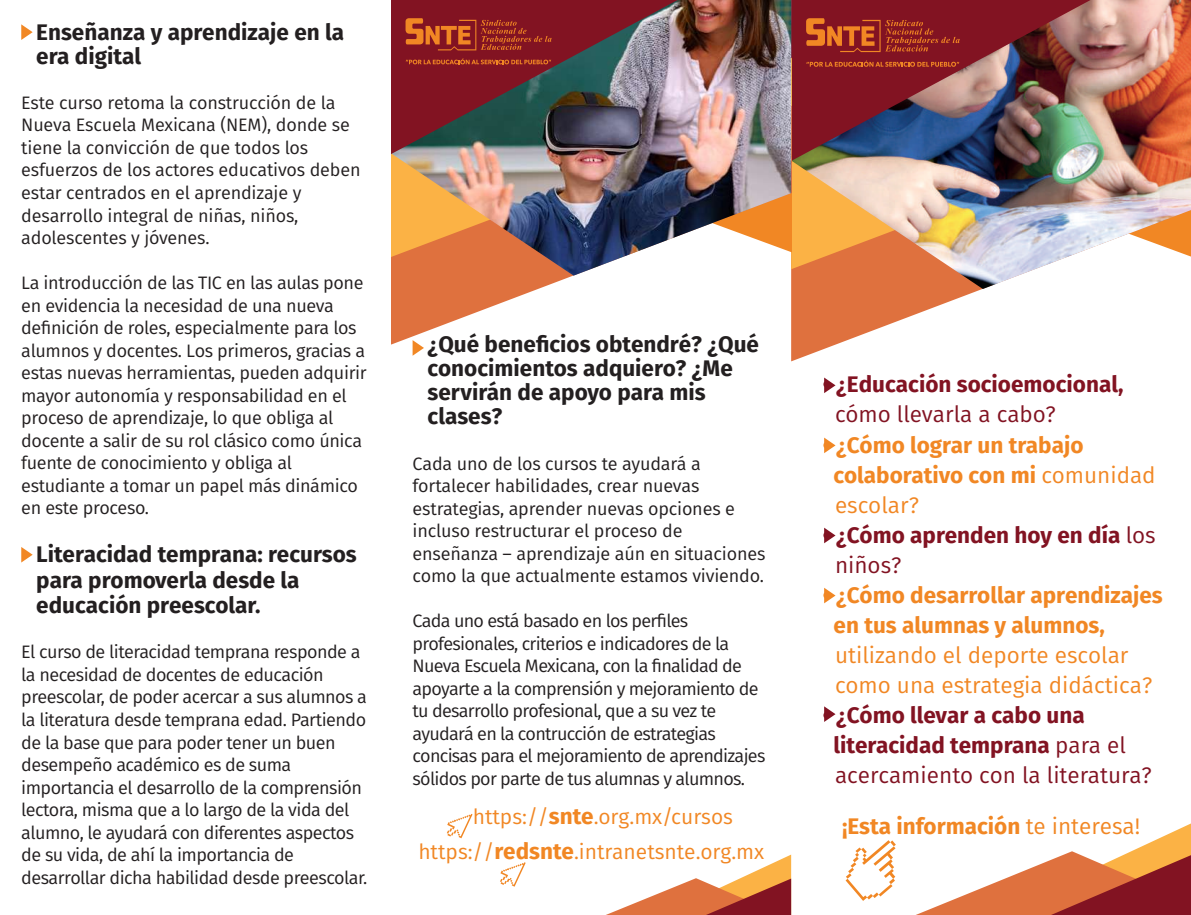
<style>
.page{position:relative;width:1191px;height:915px;background:#fff}
.page>*{position:absolute;margin:0;border:0;box-sizing:border-box;transform-origin:0 0}
.t1{font:700 22.5px/24px "Fira Sans";color:#231f20}
.t2{font:700 22.5px/30px "Fira Sans";color:#f18724}
.t3{font:700 22.5px/30px "Fira Sans";color:#821322}
.t4{font:22.5px/30px "Fira Sans";color:#f18724}
.t5{font:22.5px "Fira Sans";color:#821322}
.t6{font:21px "Fira Sans";color:#f18724}
.t7{font:18px/22.5px "Fira Sans";letter-spacing:-.02em;color:#231f20}
.t8{font:18px/22.5px "Fira Sans";letter-spacing:-.04em;color:#231f20}
.s1{font-weight:700;font-size:22.5px}
.s2{font-weight:400}
</style>
<div class="page">
<svg style="left:918px;top:823px;width:273px;height:91px"></svg>
<svg style="left:608px;top:854px;width:183px;height:60px"></svg>
<svg style="left:791px;top:289px;width:191px;height:72px"></svg>
<img style="left:791px;top:0;width:400px;height:289px">
<img style="left:791px;top:0;width:299px;height:161px">
<svg style="left:806px;top:61px;width:153px;height:6px"></svg>
<svg style="left:805px;top:18px;width:154px;height:34px;background:#a03222"></svg>
<svg style="left:391px;top:299px;width:120px;height:45px;fill:#df713e"></svg>
<svg style="left:391px;top:275px;width:184px;height:24px;fill:#df713e"></svg>
<img style="left:391px;top:0;width:400px;height:275px">
<img style="left:391px;top:0;width:315px;height:163px">
<svg style="left:406px;top:58px;width:145px;height:6px"></svg>
<svg style="left:405px;top:18px;width:146px;height:32px;background:#a03222"></svg>
<svg style="left:21px;top:24px;width:12px;height:16px"></svg>
<svg style="left:21px;top:547px;width:12px;height:15px"></svg>
<svg style="left:412px;top:340px;width:12px;height:15px"></svg>
<svg style="left:824px;top:377px;width:11px;height:16px"></svg>
<svg style="left:824px;top:527px;width:11px;height:16px"></svg>
<svg style="left:824px;top:706px;width:11px;height:15px"></svg>
<svg style="left:824px;top:437px;width:11px;height:16px"></svg>
<svg style="left:824px;top:587px;width:11px;height:16px"></svg>
<svg style="left:845px;top:840px;width:51px;height:60px"></svg>
<svg style="left:500px;top:862px;width:25px;height:24px"></svg>
<svg style="left:447px;top:814px;width:25px;height:24px"></svg>
<p class="t1" style="left:36px;top:18px;width:309px">Enseñanza y aprendizaje en la era digital</p>
<p class="t7" style="left:21px;top:91px;width:341px">Este curso retoma la construcción de la Nueva Escuela Mexicana (NEM), donde se tiene la convicción de que todos los esfuerzos de los actores educativos deben estar centrados en el aprendizaje y desarrollo integral de niñas, niños, adolescentes y jóvenes.</p>
<p class="t7" style="left:21px;top:271px;width:347px">La introducción de las TIC en las aulas pone en evidencia la necesidad de una nueva definición de roles, especialmente para los alumnos y docentes. Los primeros, gracias a estas nuevas herramientas, pueden adquirir mayor autonomía y responsabilidad en el proceso de aprendizaje, lo que obliga al docente a salir de su rol clásico como única fuente de conocimiento y obliga al estudiante a tomar un papel más dinámico en este proceso.</p>
<p class="t1" style="left:36px;top:540px;width:322px;line-height:25.5px">Literacidad temprana: recursos para promoverla desde la educación preescolar.</p>
<p class="t7" style="left:21px;top:640px;width:347px">El curso de literacidad temprana responde a la necesidad de docentes de educación preescolar, de poder acercar a sus alumnos a la literatura desde temprana edad. Partiendo de la base que para poder tener un buen desempeño académico es de suma importancia el desarrollo de la comprensión lectora, misma que a lo largo de la vida del alumno, le ayudará con diferentes aspectos de su vida, de ahí la importancia de desarrollar dicha habilidad desde preescolar.</p>
<p class="t1" style="left:427px;top:331px;width:333px">¿Qué beneficios obtendré? ¿Qué conocimientos adquiero? ¿Me servirán de apoyo para mis clases?</p>
<p class="t7" style="left:412px;top:451px;width:354px">Cada uno de los cursos te ayudará a fortalecer habilidades, crear nuevas estrategias, aprender nuevas opciones e incluso restructurar el proceso de enseñanza – aprendizaje aún en situaciones como la que actualmente estamos viviendo.</p>
<p class="t8" style="left:412px;top:609px;width:354px">Cada uno está basado en los perfiles profesionales, criterios e indicadores de la Nueva Escuela Mexicana, con la finalidad de apoyarte a la comprensión y mejoramiento de tu desarrollo profesional, que a su vez te ayudará en la contrucción de estrategias concisas para el mejoramiento de aprendizajes sólidos por parte de tus alumnas y alumnos.</p>
<p class="t6" style="left:473px;top:801px;width:262px">https://<span class="s1">snte</span>.org.mx/cursos</p>
<p class="t6" style="left:418px;top:835px;width:347px">https://<span class="s1">redsnte</span>.intranetsnte.org.mx</p>
<p class="t3" style="left:823px;top:368px;width:302px">• ¿Educación socioemocional,</p>
<p class="t5" style="left:835px;top:398px;width:222px">cómo llevarla a cabo?</p>
<p class="t2" style="left:833px;top:428px;width:323px;text-indent:-11px">• ¿Cómo lograr un trabajo colaborativo con mi <span class="s2">comunidad escolar?</span></p>
<p class="t3" style="left:835px;top:518px;width:322px;text-indent:-12px">• ¿Cómo aprenden hoy en día <span class="s2">los niños?</span></p>
<p class="t2" style="left:833px;top:578px;width:330px;text-indent:-11px">• ¿Cómo desarrollar aprendizajes en tus alumnas y alumnos,</p>
<p class="t4" style="left:835px;top:639px;width:319px">utilizando el deporte escolar como una estrategia didáctica?</p>
<p class="t3" style="left:833px;top:698px;width:320px;text-indent:-11px">• ¿Cómo llevar a cabo una literacidad temprana <span class="s2">para el acercamiento con la literatura?</span></p>
<p class="t2" style="left:842px;top:809px;width:300px">¡Esta información <span class="s2">te interesa!</span></p>
</div>
